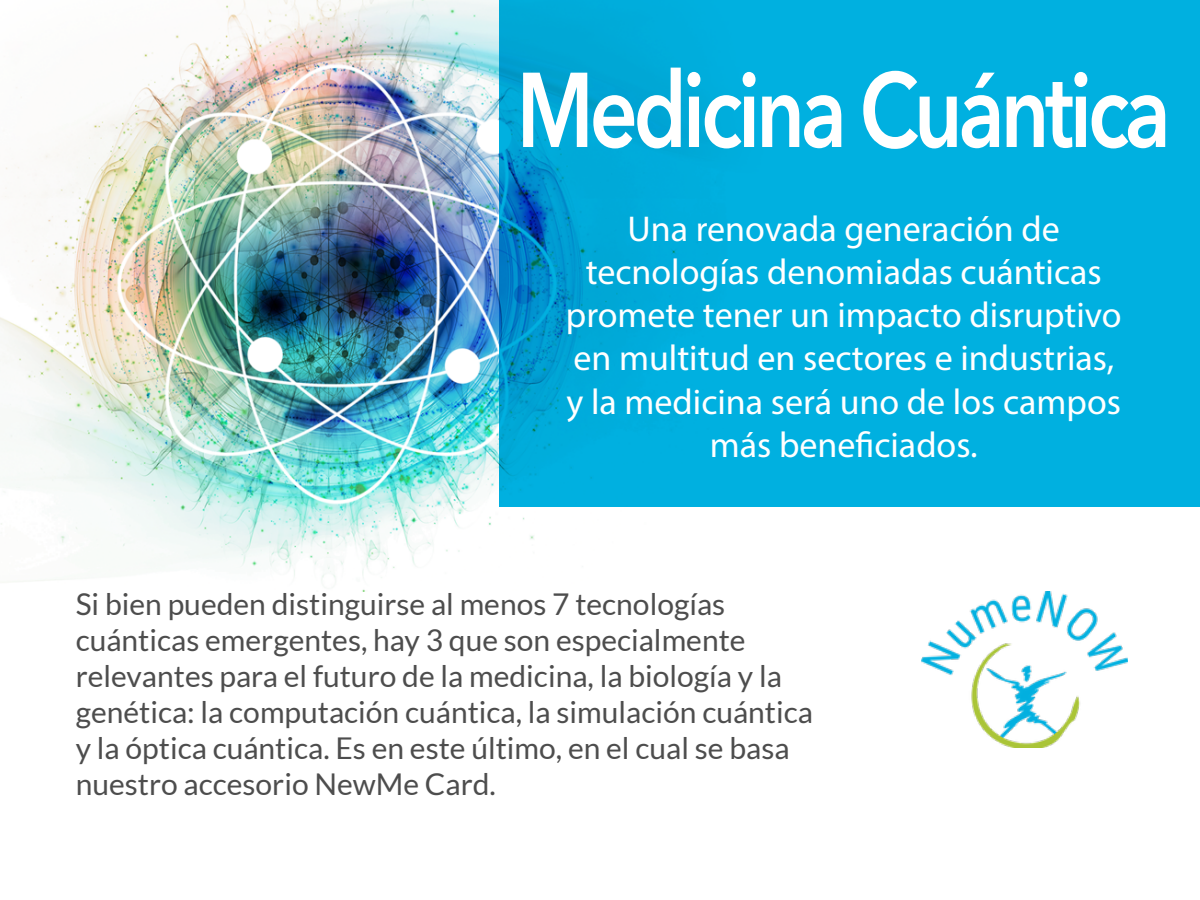
<style>
.page{position:relative;width:1200px;height:900px;background:#fff}
.page>*{position:absolute;margin:0;border:0;box-sizing:border-box;transform-origin:0 0}
.t1{font:600 105px "Avenir Next";letter-spacing:-.05em;color:#fff;scale:.8 1}
.t2{font:36px/43.2px "Myriad Pro";color:#fff;text-align:center}
.t3{font:30px/36px "Lato";color:#4d4d4d}
</style>
<div class="page">
<div style="left:500px;top:0;width:700px;height:507px;background:#00b0e0"></div>
<img style="left:0;top:0;width:708px;height:591px">
<img style="left:922px;top:591px;width:206px;height:157px">
<h1 class="t1" style="left:517px;top:20px;width:819px">Medicina Cuántica</h1>
<p class="t2" style="left:566px;top:206px;width:557px">Una renovada generación de tecnologías denomiadas cuánticas promete tener un impacto disruptivo en multitud en sectores e industrias, y la medicina será uno de los campos más beneficiados.</p>
<p class="t3" style="left:76px;top:586px;width:739px">Si bien pueden distinguirse al menos 7 tecnologías cuánticas emergentes, hay 3 que son especialmente relevantes para el futuro de la medicina, la biología y la genética: la computación cuántica, la simulación cuántica y la óptica cuántica. Es en este último, en el cual se basa nuestro accesorio NewMe Card.</p>
</div>
